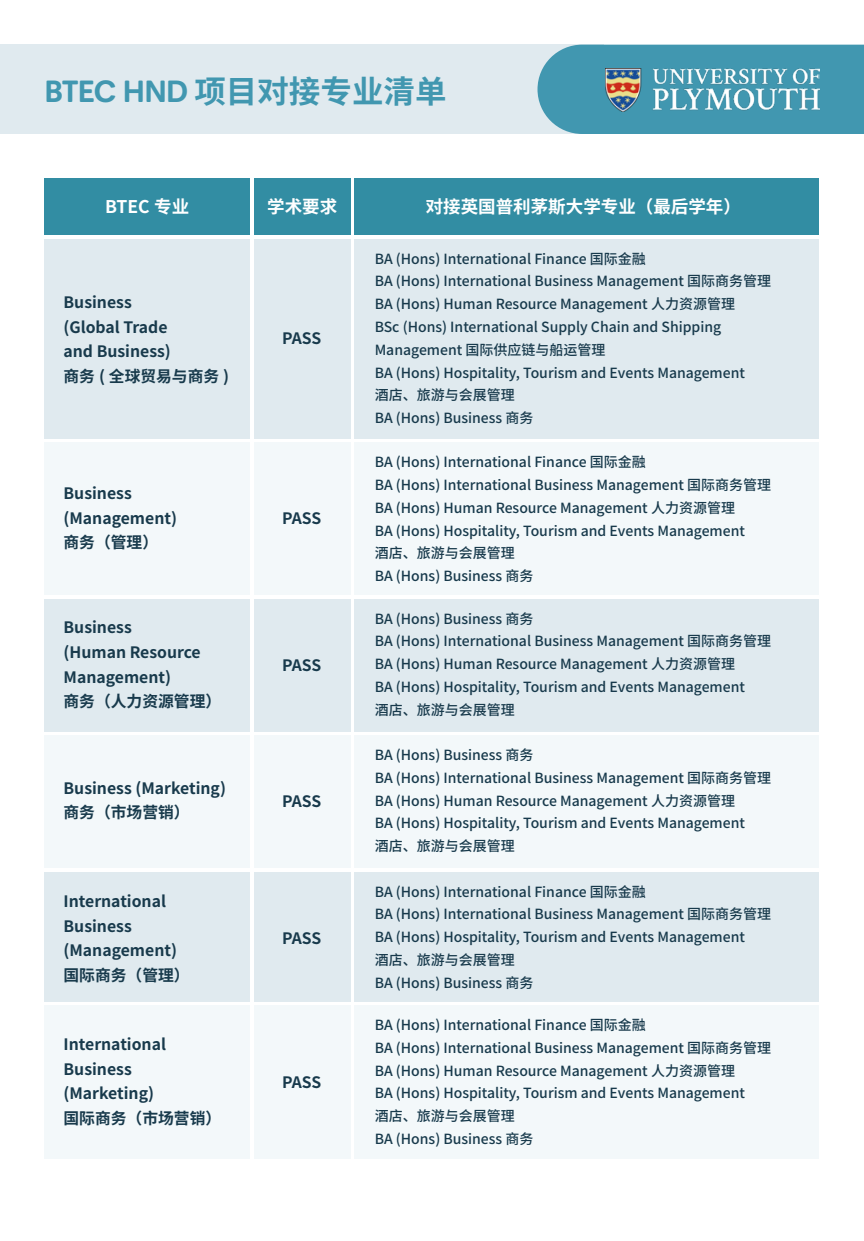
<style>
.page{position:relative;width:864px;height:1241px;background:#fff}
.page>*{position:absolute;margin:0;border:0;box-sizing:border-box;transform-origin:0 0}
.t1{font:700 31.5px "Noto Sans Hans";color:#4197b0}
.t2{font:700 17.5px "Noto Sans Hans";color:#fff}
.t3{font:700 15.75px/24.5px "Noto Sans Hans";color:#183a4c}
.t4{font:500 14px/22.8px "Noto Sans Hans";color:#183a4c}
.s1{font-family:"Neuzeitfor Plymouth"}
</style>
<div class="page">
<div style="left:0;top:45px;width:603px;height:89px;background:#e0eaef"></div>
<div style="left:537px;top:45px;width:326px;height:89px;background:#4197b0"></div>
<img style="left:605px;top:69px;width:214px;height:43px">
<div style="left:45px;top:179px;width:205px;height:56px;background:#328da3"></div>
<div style="left:354px;top:179px;width:465px;height:56px;background:#328da3"></div>
<div style="left:254px;top:179px;width:96px;height:56px;background:#328da3"></div>
<div style="left:45px;top:239px;width:205px;height:199px;background:#e0eaef"></div>
<div style="left:254px;top:239px;width:96px;height:199px;background:#e0eaef"></div>
<div style="left:354px;top:239px;width:465px;height:199px;background:#e0eaef"></div>
<div style="left:45px;top:442px;width:205px;height:153px;background:#f3f8fa"></div>
<div style="left:254px;top:442px;width:96px;height:153px;background:#f3f8fa"></div>
<div style="left:354px;top:442px;width:465px;height:153px;background:#f3f8fa"></div>
<div style="left:45px;top:598px;width:205px;height:133px;background:#e0eaef"></div>
<div style="left:254px;top:598px;width:96px;height:133px;background:#e0eaef"></div>
<div style="left:354px;top:598px;width:465px;height:133px;background:#e0eaef"></div>
<div style="left:45px;top:735px;width:205px;height:133px;background:#f3f8fa"></div>
<div style="left:254px;top:735px;width:96px;height:133px;background:#f3f8fa"></div>
<div style="left:354px;top:735px;width:465px;height:133px;background:#f3f8fa"></div>
<div style="left:45px;top:871px;width:205px;height:130px;background:#e0eaef"></div>
<div style="left:254px;top:871px;width:96px;height:130px;background:#e0eaef"></div>
<div style="left:354px;top:871px;width:465px;height:130px;background:#e0eaef"></div>
<div style="left:45px;top:1005px;width:205px;height:153px;background:#f3f8fa"></div>
<div style="left:254px;top:1005px;width:96px;height:153px;background:#f3f8fa"></div>
<div style="left:354px;top:1005px;width:465px;height:153px;background:#f3f8fa"></div>
<h1 class="t1" style="left:45px;top:74px;width:403px"><span class="s1">BTEC HND</span> 项目对接专业清单</h1>
<p class="t2" style="left:105px;top:197px;width:85px">BTEC 专业</p>
<p class="t2" style="left:267px;top:197px;width:71px">学术要求</p>
<p class="t2" style="left:425px;top:197px;width:316px">对接英国普利茅斯大学专业（最后学年）</p>
<p class="t4" style="left:374px;top:247px;width:398px">BA (Hons) International Finance 国际金融<br>BA (Hons) International Business Management 国际商务管理BA (Hons) Human Resource Management 人力资源管理<br>BSc (Hons) International Supply Chain and Shipping Management 国际供应链与船运管理<br>BA (Hons) Hospitality, Tourism and Events Management<br>酒店、旅游与会展管理<br>BA (Hons) Business 商务</p>
<p class="t3" style="left:63px;top:291px;width:167px">Business<br>(Global Trade<br>and Business)<br>商务 ( 全球贸易与商务 )</p>
<p class="t3" style="left:282px;top:327px;width:41px">PASS</p>
<p class="t3" style="left:63px;top:481px;width:115px">Business (Management)商务（管理）</p>
<p class="t3" style="left:63px;top:615px;width:159px">Business<br>(Human Resource<br>Management)<br>商务（人力资源管理）</p>
<p class="t3" style="left:63px;top:775px;width:164px">Business (Marketing)商务（市场营销）</p>
<p class="t3" style="left:63px;top:889px;width:127px">International<br>Business (Management)国际商务（管理）</p>
<p class="t3" style="left:63px;top:1032px;width:159px">International<br>Business (Marketing)<br>国际商务（市场营销）</p>
<p class="t3" style="left:282px;top:506px;width:41px">PASS</p>
<p class="t3" style="left:282px;top:653px;width:41px">PASS</p>
<p class="t3" style="left:282px;top:789px;width:41px">PASS</p>
<p class="t3" style="left:282px;top:926px;width:41px">PASS</p>
<p class="t3" style="left:282px;top:1069px;width:41px">PASS</p>
<p class="t4" style="left:374px;top:451px;width:398px">BA (Hons) International Finance 国际金融<br>BA (Hons) International Business Management 国际商务管理BA (Hons) Human Resource Management 人力资源管理<br>BA (Hons) Hospitality, Tourism and Events Management<br>酒店、旅游与会展管理<br>BA (Hons) Business 商务</p>
<p class="t4" style="left:374px;top:607px;width:398px">BA (Hons) Business 商务<br>BA (Hons) International Business Management 国际商务管理BA (Hons) Human Resource Management 人力资源管理<br>BA (Hons) Hospitality, Tourism and Events Management<br>酒店、旅游与会展管理</p>
<p class="t4" style="left:374px;top:743px;width:398px">BA (Hons) Business 商务<br>BA (Hons) International Business Management 国际商务管理BA (Hons) Human Resource Management 人力资源管理<br>BA (Hons) Hospitality, Tourism and Events Management<br>酒店、旅游与会展管理</p>
<p class="t4" style="left:374px;top:880px;width:398px">BA (Hons) International Finance 国际金融<br>BA (Hons) International Business Management 国际商务管理BA (Hons) Hospitality, Tourism and Events Management<br>酒店、旅游与会展管理<br>BA (Hons) Business 商务</p>
<p class="t4" style="left:374px;top:1013px;width:398px">BA (Hons) International Finance 国际金融<br>BA (Hons) International Business Management 国际商务管理BA (Hons) Human Resource Management 人力资源管理<br>BA (Hons) Hospitality, Tourism and Events Management<br>酒店、旅游与会展管理<br>BA (Hons) Business 商务</p>
</div>
